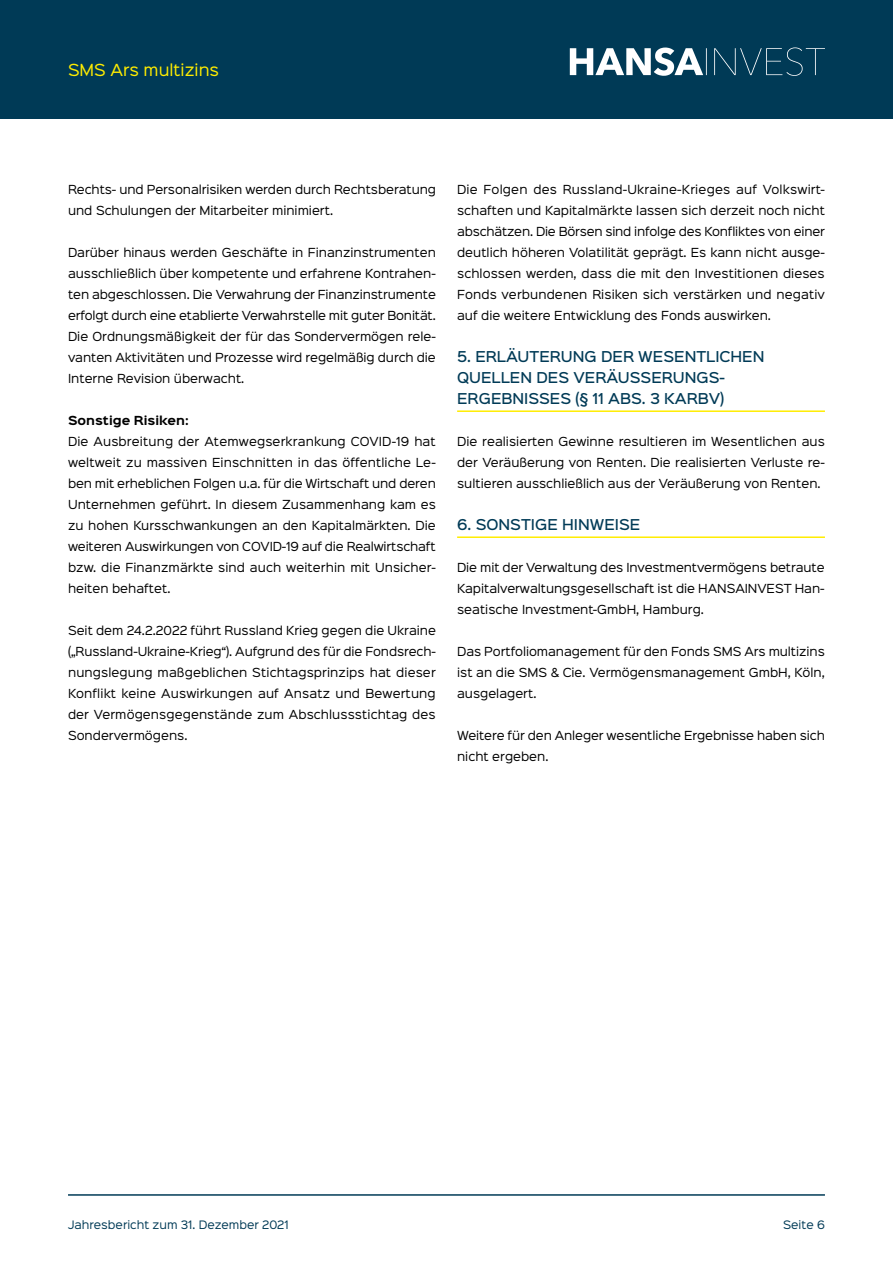
<style>
.page{position:relative;width:893px;height:1263px;background:#fff}
.page>*{position:absolute;margin:0;border:0;box-sizing:border-box;transform-origin:0 0}
.t1{font:15px "Sinkin Sans 400";color:#ffed00}
.t2{font:500 13.5px/21px "Sinkin Sans 500";color:#003a56}
.t3{font:11.25px/21px "Sinkin Sans 400";color:#000;text-align:justify}
.t4{font:700 11.25px "Sinkin Sans 700";color:#000}
.t5{font:10.5px "Sinkin Sans 400";color:#003a56}
</style>
<div class="page">
<div style="left:0;top:0;width:893px;height:119px;background:#003a56"></div>
<svg style="left:570px;top:47px;width:255px;height:29px"></svg>
<hr style="left:68px;top:1194px;width:757px;height:2px;background:#003a56">
<hr style="left:457px;top:410px;width:368px;height:2px;background:#ffed00">
<hr style="left:457px;top:536px;width:368px;height:2px;background:#ffed00">
<h1 class="t1" style="left:68px;top:57px;width:153px">SMS Ars multizins</h1>
<p class="t3" style="left:68px;top:178px;width:369px">Rechts- und Personalrisiken werden durch Rechtsberatung und Schulungen der Mitarbeiter minimiert.</p>
<p class="t3" style="left:68px;top:241px;width:369px">Darüber hinaus werden Geschäfte in Finanzinstrumenten ausschließlich über kompetente und erfahrene Kontrahen&shy;ten abgeschlossen. Die Verwahrung der Finanzinstrumente erfolgt durch eine etablierte Verwahrstelle mit guter Bonität.<br>Die Ordnungsmäßigkeit der für das Sondervermögen rele&shy;vanten Aktivitäten und Prozesse wird regelmäßig durch die Interne Revision überwacht.</p>
<p class="t4" style="left:68px;top:415px;width:122px">Sonstige Risiken:</p>
<p class="t3" style="left:68px;top:430px;width:369px">Die Ausbreitung der Atemwegserkrankung COVID-19 hat weltweit zu massiven Einschnitten in das öffentliche Le&shy;ben mit erheblichen Folgen u.a. für die Wirtschaft und deren Unternehmen geführt. In diesem Zusammenhang kam es zu hohen Kursschwankungen an den Kapitalmärkten. Die weiteren Auswirkungen von COVID-19 auf die Realwirtschaft bzw. die Finanzmärkte sind auch weiterhin mit Unsicher&shy;heiten behaftet.</p>
<p class="t3" style="left:68px;top:619px;width:370px">Seit dem 24.2.2022 führt Russland Krieg gegen die Ukraine („Russland-Ukraine-Krieg“). Aufgrund des für die Fondsrech&shy;nungslegung maßgeblichen Stichtagsprinzips hat dieser Konflikt keine Auswirkungen auf Ansatz und Bewertung der Vermögensgegenstände zum Abschlussstichtag des Sondervermögens.</p>
<p class="t3" style="left:457px;top:178px;width:369px">Die Folgen des Russland-Ukraine-Krieges auf Volkswirt&shy;schaften und Kapitalmärkte lassen sich derzeit noch nicht abschätzen. Die Börsen sind infolge des Konfliktes von einer deutlich höheren Volatilität geprägt. Es kann nicht ausge&shy;schlossen werden, dass die mit den Investitionen dieses Fonds verbundenen Risiken sich verstärken und negativ auf die weitere Entwicklung des Fonds auswirken.</p>
<p class="t2" style="left:457px;top:345px;width:309px">5. ERLÄUTERUNG DER WESENTLICHEN<br>QUELLEN DES VERÄUSSERUNGS-<br>ERGEBNISSES (§ 11 ABS. 3 KARBV)</p>
<p class="t3" style="left:457px;top:430px;width:369px">Die realisierten Gewinne resultieren im Wesentlichen aus der Veräußerung von Renten. Die realisierten Verluste re&shy;sultieren ausschließlich aus der Veräußerung von Renten.</p>
<p class="t2" style="left:457px;top:513px;width:185px">6. SONSTIGE HINWEISE</p>
<p class="t3" style="left:457px;top:556px;width:369px">Die mit der Verwaltung des Investmentvermögens betraute Kapitalverwaltungsgesellschaft ist die HANSAINVEST Han&shy;seatische Investment-GmbH, Hamburg.</p>
<p class="t3" style="left:457px;top:640px;width:369px">Das Portfoliomanagement für den Fonds SMS Ars multizins ist an die SMS &amp; Cie. Vermögensmanagement GmbH, Köln, ausgelagert.</p>
<p class="t3" style="left:457px;top:724px;width:369px">Weitere für den Anleger wesentliche Ergebnisse haben sich nicht ergeben.</p>
<p class="t5" style="left:68px;top:1216px;width:222px">Jahresbericht zum 31. Dezember 2021</p>
<p class="t5" style="left:783px;top:1216px;width:43px">Seite 6</p>
</div>
